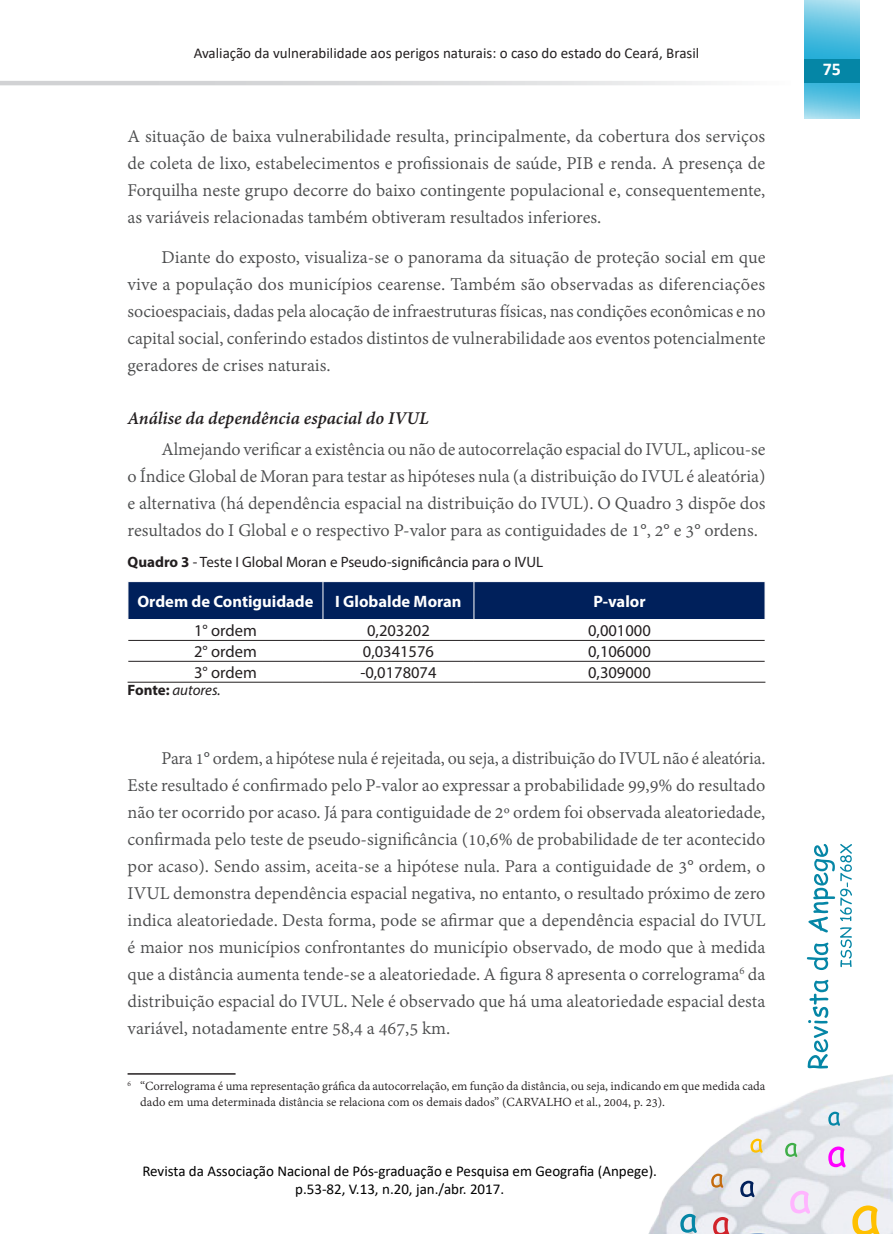
<style>
.page{position:relative;width:893px;height:1234px;background:#fff}
.page>*{position:absolute;margin:0;border:0;box-sizing:border-box;transform-origin:0 0}
.t1{font:19.5px/27px "Adobe Devanagari";color:#4b4c4d;text-align:justify}
.t2{font:italic 700 19.5px "Adobe Devanagari";color:#231f20}
.t3{font:700 18px "Calibri";color:#fff}
.t4{font:16.5px "Myriad Pro";color:#231f20}
.t5{font:700 16.5px "Myriad Pro";color:#fff}
.t6{font:15px/18px "Calibri";color:#000;text-align:center}
.t7{font:15px "Calibri";color:#231f20}
.t8{font:15px "Myriad Pro";color:#231f20}
.t9{font:italic 15px "Myriad Pro";color:#231f20}
.t10{font:13.5px/16.2px "Adobe Devanagari";color:#231f20}
.s1{font-weight:700}
.s2{font-weight:700;font-style:normal}
</style>
<div class="page">
<svg style="left:0;top:81px;width:723px;height:4px;background:#dbdcdd"></svg>
<svg style="left:804px;top:0;width:55px;height:119px;background:#63c4e2"></svg>
<div style="left:804px;top:59px;width:55px;height:24px;background:#0586a6"></div>
<img style="left:649px;top:1074px;width:244px;height:159px">
<svg style="left:750px;top:1138px;width:13px;height:14px"></svg>
<svg style="left:852px;top:1205px;width:27px;height:28px"></svg>
<svg style="left:680px;top:1213px;width:17px;height:19px"></svg>
<svg style="left:711px;top:1173px;width:12px;height:14px"></svg>
<svg style="left:828px;top:1111px;width:12px;height:14px"></svg>
<svg style="left:828px;top:1146px;width:18px;height:21px"></svg>
<svg style="left:713px;top:1216px;width:16px;height:17px"></svg>
<svg style="left:785px;top:1142px;width:12px;height:14px"></svg>
<svg style="left:740px;top:1180px;width:14px;height:16px"></svg>
<svg style="left:790px;top:1190px;width:20px;height:23px"></svg>
<svg style="left:807px;top:844px;width:45px;height:224px"></svg>
<div style="left:129px;top:582px;width:636px;height:37px;background:#00205b"></div>
<hr style="left:323px;top:582px;width:1px;height:37px;background:#fff">
<hr style="left:474px;top:582px;width:1px;height:37px;background:#fff">
<hr style="left:128px;top:640px;width:195px;height:1px;background:#231f20">
<hr style="left:323px;top:640px;width:151px;height:1px;background:#231f20">
<hr style="left:474px;top:640px;width:291px;height:1px;background:#231f20">
<hr style="left:128px;top:660px;width:195px;height:1px;background:#231f20">
<hr style="left:323px;top:660px;width:151px;height:1px;background:#231f20">
<hr style="left:474px;top:660px;width:291px;height:1px;background:#231f20">
<hr style="left:128px;top:681px;width:195px;height:1px;background:#231f20">
<hr style="left:323px;top:681px;width:151px;height:1px;background:#231f20">
<hr style="left:474px;top:681px;width:291px;height:1px;background:#231f20">
<hr style="left:128px;top:1072px;width:108px;height:2px;background:#231f20">
<p class="t7" style="left:194px;top:43px;width:507px">Avaliação da vulnerabilidade aos perigos naturais: o caso do estado do Ceará, Brasil</p>
<p class="t1" style="left:128px;top:124px;width:639px">A situação de baixa vulnerabilidade resulta, principalmente, da cobertura dos serviços de coleta de lixo, estabelecimentos e profissionais de saúde, PIB e renda. A presença de Forquilha neste grupo decorre do baixo contingente populacional e, consequentemente, as variáveis relacionadas também obtiveram resultados inferiores.</p>
<p class="t1" style="left:128px;top:245px;width:639px;text-indent:34px">Diante do exposto, visualiza-se o panorama da situação de proteção social em que vive a população dos municípios cearense. Também são observadas as diferenciações socioespaciais, dadas pela alocação de infraestruturas físicas, nas condições econômicas e no capital social, conferindo estados distintos de vulnerabilidade aos eventos potencialmente geradores de crises naturais.</p>
<p class="t2" style="left:128px;top:406px;width:303px">Análise da dependência espacial do IVUL</p>
<p class="t1" style="left:128px;top:437px;width:639px;text-indent:34px">Almejando verificar a existência ou não de autocorrelação espacial do IVUL, aplicou-se o Índice Global de Moran para testar as hipóteses nula (a distribuição do IVUL é aleatória) e alternativa (há dependência espacial na distribuição do IVUL). O Quadro 3 dispõe dos resultados do I Global e o respectivo P-valor para as contiguidades de 1°, 2° e 3° ordens.</p>
<p class="t8" style="left:128px;top:552px;width:417px"><span class="s1">Quadro 3</span> - Teste I Global Moran e Pseudo-significância para o IVUL</p>
<p class="t5" style="left:137px;top:590px;width:178px">Ordem de Contiguidade</p>
<p class="t5" style="left:335px;top:590px;width:128px">I Globalde Moran</p>
<p class="t5" style="left:593px;top:590px;width:54px">P-valor</p>
<p class="t4" style="left:194px;top:620px;width:64px">1° ordem</p>
<p class="t4" style="left:367px;top:620px;width:64px">0,203202</p>
<p class="t4" style="left:588px;top:620px;width:64px">0,001000</p>
<p class="t4" style="left:194px;top:641px;width:64px">2° ordem</p>
<p class="t4" style="left:363px;top:641px;width:73px">0,0341576</p>
<p class="t4" style="left:588px;top:641px;width:64px">0,106000</p>
<p class="t4" style="left:194px;top:662px;width:64px">3° ordem</p>
<p class="t4" style="left:360px;top:662px;width:78px">-0,0178074</p>
<p class="t4" style="left:588px;top:662px;width:64px">0,309000</p>
<p class="t9" style="left:128px;top:680px;width:95px"><span class="s2">Fonte:</span> autores.</p>
<p class="t1" style="left:128px;top:746px;width:639px;text-indent:34px">Para 1° ordem, a hipótese nula é rejeitada, ou seja, a distribuição do IVUL não é aleatória.<br>Este resultado é confirmado pelo P-valor ao expressar a probabilidade 99,9% do resultado não ter ocorrido por acaso. Já para contiguidade de 2º ordem foi observada aleatoriedade, confirmada pelo teste de pseudo-significância (10,6% de probabilidade de ter acontecido por acaso). Sendo assim, aceita-se a hipótese nula. Para a contiguidade de 3° ordem, o IVUL demonstra dependência espacial negativa, no entanto, o resultado próximo de zero indica aleatoriedade. Desta forma, pode se afirmar que a dependência espacial do IVUL é maior nos municípios confrontantes do município observado, de modo que à medida que a distância aumenta tende-se a aleatoriedade. A figura 8 apresenta o correlograma<sup>6</sup> da distribuição espacial do IVUL. Nele é observado que há uma aleatoriedade espacial desta variável, notadamente entre 58,4 a 467,5 km.</p>
<p class="t10" style="left:140px;top:1078px;width:627px;text-indent:-13px"><sup>6</sup> “Correlograma é uma representação gráfica da autocorrelação, em função da distância, ou seja, indicando em que medida cada dado em uma determinada distância se relaciona com os demais dados” (CARVALHO et al., 2004, p. 23).</p>
<p class="t6" style="left:142px;top:1161px;width:516px">Revista da Associação Nacional de Pós-graduação e Pesquisa em Geografia (Anpege). p.53-82, V.13, n.20, jan./abr. 2017.</p>
<p class="t3" style="left:823px;top:57px;width:20px">75</p>
</div>
